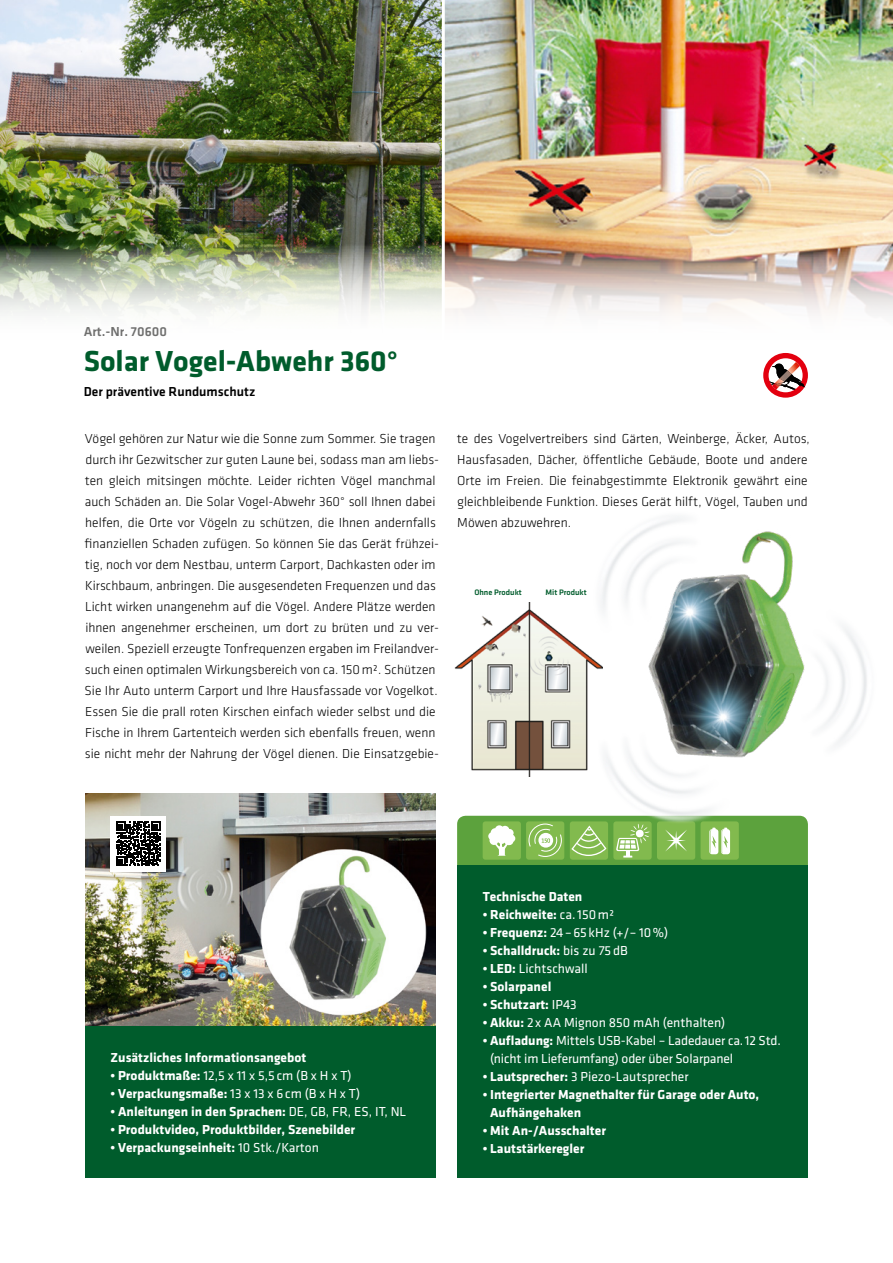
<style>
.page{position:relative;width:893px;height:1263px;background:#fff}
.page>*{position:absolute;margin:0;border:0;box-sizing:border-box;transform-origin:0 0}
.t1{font:30px "Klavika Bold OSF";color:#005c2c}
.t2{font:300 13.5px/21px "Klavika";color:#000}
.t3{font:13.5px/18px "Klavika Bold OSF";color:#fff}
.t4{font:13.5px/18px "Klavika";letter-spacing:-.01em;color:#fff}
.t5{font:500 13.5px "Klavika";color:#000}
.t6{font:500 13.5px "Klavika";color:#6f6f6e}
.t7{font:8.25px "Klavika Medium OSF";color:#005c2c}
.s1{font-family:"Klavika";font-weight:700}
.s2{font-family:"Klavika Bold OSF"}
.s3{font-family:"Klavika"}
</style>
<div class="page">
<img style="left:445px;top:0;width:448px;height:244px">
<img style="left:0;top:0;width:442px;height:244px">
<img style="left:85px;top:794px;width:351px;height:232px">
<img style="left:0;top:244px;width:893px;height:70px">
<div style="left:457px;top:816px;width:351px;height:92px;background:#5ba13b;border-radius:9px"></div>
<div style="left:457px;top:865px;width:351px;height:313px;background:#005c2c"></div>
<div style="left:111px;top:816px;width:55px;height:55px;background:#fff"></div>
<svg style="left:116px;top:821px;width:44px;height:45px"></svg>
<div style="left:85px;top:1026px;width:351px;height:152px;background:#005c2c"></div>
<div style="left:701px;top:821px;width:38px;height:39px;background:#82ba4e;border-radius:3px"></div>
<svg style="left:709px;top:838px;width:21px;height:16px"></svg>
<div style="left:483px;top:821px;width:38px;height:39px;background:#82ba4e;border-radius:3px"></div>
<svg style="left:488px;top:825px;width:27px;height:31px"></svg>
<div style="left:657px;top:821px;width:38px;height:39px;background:#82ba4e;border-radius:3px"></div>
<svg style="left:665px;top:838px;width:22px;height:13px"></svg>
<div style="left:613px;top:821px;width:39px;height:39px;background:#82ba4e;border-radius:3px"></div>
<svg style="left:616px;top:838px;width:30px;height:19px"></svg>
<div style="left:570px;top:821px;width:38px;height:39px;background:#82ba4e;border-radius:3px"></div>
<svg style="left:571px;top:825px;width:35px;height:31px"></svg>
<svg style="left:763px;top:353px;width:45px;height:45px"></svg>
<img style="left:773px;top:370px;width:19px;height:19px">
<div style="left:526px;top:821px;width:38px;height:39px;background:#82ba4e;border-radius:3px"></div>
<div style="left:528px;top:823px;width:34px;height:34px;border:1px solid #fff;border-radius:50%"></div>
<svg style="left:529px;top:824px;width:33px;height:32px"></svg>
<img style="left:454px;top:602px;width:138px;height:174px">
<img style="left:592px;top:516px;width:275px;height:322px">
<p class="t6" style="left:84px;top:324px;width:85px">Art.-Nr. 70600</p>
<p class="t1" style="left:84px;top:345px;width:316px">Solar Vogel-Abwehr <span class="s1">360°</span></p>
<p class="t5" style="left:84px;top:384px;width:173px">Der präventive Rundumschutz</p>
<p class="t2" style="left:85px;top:428px;width:356px">Vögel gehören zur Natur wie die Sonne zum Sommer. Sie tragen durch ihr Gezwitscher zur guten Laune bei, sodass man am liebs&shy;ten gleich mitsingen möchte. Leider richten Vögel manchmal auch Schäden an. Die Solar Vogel-Abwehr 360° soll Ihnen dabei helfen, die Orte vor Vögeln zu schützen, die Ihnen andernfalls finanziellen Schaden zufügen. So können Sie das Gerät frühzei&shy;tig, noch vor dem Nestbau, unterm Carport, Dachkasten oder im Kirschbaum, anbringen. Die ausgesendeten Frequenzen und das Licht wirken unangenehm auf die Vögel. Andere Plätze werden ihnen angenehmer erscheinen, um dort zu brüten und zu ver&shy;weilen. Speziell erzeugte Tonfrequenzen ergaben im Freilandver&shy;such einen optimalen Wirkungsbereich von ca. 150m². Schützen Sie Ihr Auto unterm Carport und Ihre Hausfassade vor Vogelkot.<br>Essen Sie die prall roten Kirschen einfach wieder selbst und die Fische in Ihrem Gartenteich werden sich ebenfalls freuen, wenn sie nicht mehr der Nahrung der Vögel dienen. Die Einsatzgebie-</p>
<p class="t2" style="left:457px;top:428px;width:354px">te des Vogelvertreibers sind Gärten, Weinberge, Äcker, Autos, Hausfasaden, Dächer, öffentliche Gebäude, Boote und andere Orte im Freien. Die feinabgestimmte Elektronik gewährt eine gleichbleibende Funktion. Dieses Gerät hilft, Vögel, Tauben und Möwen abzuwehren.</p>
<p class="t7" style="left:474px;top:588px;width:49px">Ohne Produkt</p>
<p class="t7" style="left:545px;top:588px;width:43px">Mit Produkt</p>
<p class="t3" style="left:111px;top:1049px;width:197px">Zusätzliches Informationsangebot</p>
<p class="t4" style="left:111px;top:1067px;width:243px"><span class="s2">• Produktmaße:</span> 12,5 x 11 x 5,5 cm (B x H x T)</p>
<p class="t3" style="left:111px;top:1085px;width:251px">• Verpackungsmaße: <span class="s3">13 x 13 x 6 cm (B x H x T)</span></p>
<p class="t3" style="left:111px;top:1103px;width:297px">• Anleitungen in den Sprachen: <span class="s3">DE, GB, FR, ES, IT, NL</span></p>
<p class="t3" style="left:111px;top:1121px;width:246px">• Produktvideo, Produktbilder, Szenebilder</p>
<p class="t3" style="left:111px;top:1139px;width:210px">• Verpackungseinheit: <span class="s3">10 Stk./Karton</span></p>
<p class="t3" style="left:483px;top:888px;width:101px">Technische Daten</p>
<p class="t3" style="left:483px;top:906px;width:133px">• Reichweite: <span class="s3">ca. 150 m²</span></p>
<p class="t4" style="left:483px;top:924px;width:187px"><span class="s2">• Frequenz:</span> 24 – 65 kHz (+/– 10 %)</p>
<p class="t3" style="left:483px;top:942px;width:147px">• Schalldruck: <span class="s3">bis zu 75 dB</span></p>
<p class="t4" style="left:483px;top:960px;width:107px"><span class="s2">• LED:</span> Lichtschwall</p>
<p class="t3" style="left:483px;top:978px;width:70px">• Solarpanel</p>
<p class="t3" style="left:483px;top:996px;width:96px">• Schutzart: <span class="s3">IP43</span></p>
<p class="t4" style="left:483px;top:1014px;width:244px"><span class="s2">• Akku:</span> 2 x AA Mignon 850 mAh (enthalten)</p>
<p class="t4" style="left:490px;top:1032px;width:292px;text-indent:-7px"><span class="s2">• Aufladung:</span> Mittels USB-Kabel – Ladedauer ca. 12 Std. (nicht im Lieferumfang) oder über Solarpanel</p>
<p class="t4" style="left:483px;top:1068px;width:207px"><span class="s2">• Lautsprecher:</span> 3 Piezo-Lautsprecher</p>
<p class="t3" style="left:490px;top:1086px;width:271px;text-indent:-8px">• Integrierter Magnethalter für Garage oder Auto,<br>Aufhängehaken</p>
<p class="t3" style="left:483px;top:1122px;width:125px">• Mit An-/Ausschalter</p>
<p class="t3" style="left:483px;top:1140px;width:103px">• Lautstärkeregler</p>
</div>
